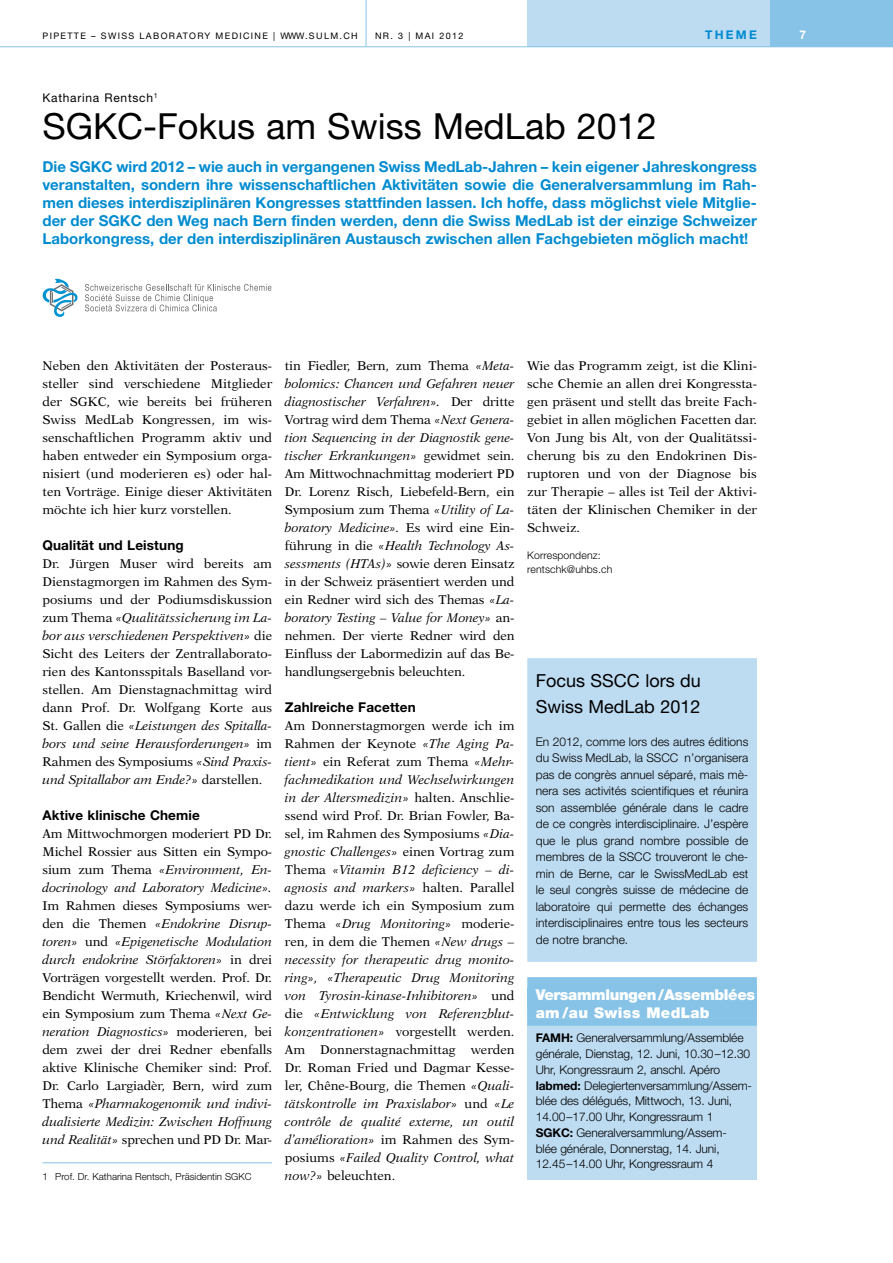
<style>
.page{position:relative;width:893px;height:1263px;background:#fff}
.page>*{position:absolute;margin:0;border:0;box-sizing:border-box;transform-origin:0 0}
.t1{font:36px "Helvetica Neue";color:#000}
.t2{font:18px/25.5px "Helvetica Neue";color:#000;text-align:right}
.t3{font:700 15px/18px "Helvetica Neue";color:#008bd0;text-align:justify}
.t4{font:900 15px "Helvetica Neue";letter-spacing:-.02em;color:#fff}
.t5{font:900 15px "Helvetica Neue";letter-spacing:.02em;color:#fff}
.t6{font:700 13.5px "Helvetica Neue";letter-spacing:.01em;color:#000}
.t7{font:12.75px/18px "New Aster";letter-spacing:-.01em;color:#000;text-align:justify}
.t8{font:italic 12.75px/18px "New Aster";color:#000;text-align:justify}
.t9{font:300 12px/16.5px "Helvetica Neue";letter-spacing:-.01em;color:#000}
.t10{font:12px "Helvetica Neue";color:#000}
.t11{font:700 12px "Helvetica Neue";color:#008bd0}
.t12{font:700 12px "Helvetica Neue";color:#000}
.t13{font:700 12px "Helvetica Neue";color:#fff}
.t14{font:300 10.5px/13.5px "Helvetica Neue";letter-spacing:.01em;color:#000}
.t15{font:300 9.75px "Helvetica Neue";color:#000}
.t16{font:9px "Helvetica Neue";letter-spacing:.15em;color:#000}
.s1{font-style:italic}
.s2{font-style:normal}
.s3{font-weight:700}
</style>
<div class="page">
<div style="left:527px;top:0;width:366px;height:47px;background:#87c3e7"></div>
<div style="left:527px;top:0;width:243px;height:47px;background:#bddbf1"></div>
<hr style="left:0;top:46px;width:893px;height:1px;background:#87c3e7">
<hr style="left:366px;top:0;width:1px;height:47px;background:#87c3e7">
<div style="left:531px;top:662px;width:222px;height:295px;background:#bddbf1"></div>
<div style="left:527px;top:658px;width:230px;height:304px;border:9px solid #bddbf1"></div>
<svg style="left:43px;top:278px;width:34px;height:39px"></svg>
<svg style="left:85px;top:284px;width:186px;height:27px"></svg>
<div style="left:527px;top:1007px;width:230px;height:173px;background:#bddbf1"></div>
<div style="left:527px;top:996px;width:230px;height:22px;background:#87c3e7"></div>
<div style="left:527px;top:1018px;width:230px;height:8px;background:#87c3e7"></div>
<div style="left:527px;top:977px;width:230px;height:23px;background:#87c3e7"></div>
<hr style="left:43px;top:1162px;width:229px;height:1px;background:#87c3e7">
<p class="t11" style="left:705px;top:27px;width:53px">theme</p>
<p class="t16" style="left:43px;top:30px;width:317px">pipette – swiss laboratory medicine | www.sulm.ch</p>
<p class="t16" style="left:375px;top:30px;width:90px">NR. 3 | mai 2012</p>
<p class="t13" style="left:799px;top:27px;width:8px">7</p>
<p class="t10" style="left:43px;top:91px;width:117px">Katharina Rentsch<sup>1</sup></p>
<h1 class="t1" style="left:43px;top:105px;width:616px">SGKC-Fokus am Swiss MedLab 2012</h1>
<p class="t3" style="left:43px;top:157px;width:716px;text-indent:74px">wird 2012 – wie auch in vergangenen Swiss MedLab-Jahren – kein eigener Jahreskongress veranstalten, sondern ihre wissenschaftlichen Aktivitäten sowie die Generalversammlung im Rah&shy;men dieses interdisziplinären Kongresses stattfinden lassen. Ich hoffe, dass möglichst viele Mitglie&shy;der der SGKC</p>
<p class="t3" style="left:43px;top:157px;width:49px">Die SGKC</p>
<p class="t3" style="left:43px;top:211px;width:716px;text-indent:104px">den Weg nach Bern finden werden, denn die Swiss MedLab ist der einzige Schweizer<br>Laborkongress, der den interdisziplinären Austausch zwischen allen Fachgebieten möglich macht!</p>
<p class="t7" style="left:43px;top:357px;width:231px">Neben den Aktivitäten der Posteraus&shy;steller sind verschiedene Mitglieder der SGKC, wie bereits bei früheren Swiss MedLab Kongressen, im wis&shy;senschaftlichen Programm aktiv und haben entweder ein Symposium orga&shy;nisiert (und moderieren es) oder hal&shy;ten Vorträge. Einige dieser Aktivitäten möchte ich hier kurz vorstellen.</p>
<p class="t6" style="left:43px;top:537px;width:143px">Qualität und Leistung</p>
<p class="t7" style="left:43px;top:555px;width:231px">Dr. Jürgen Muser wird bereits am Dienstagmorgen im Rahmen des Sym&shy;posiums und der Podiumsdiskussion zum Thema <span class="s1">«Qualitätssicherung im La&shy;bor aus verschiedenen Perspektiven»</span> die Sicht des Leiters der Zentrallaborato&shy;rien des Kantonsspitals Baselland vor&shy;stellen. Am Dienstagnachmittag wird dann Prof. Dr. Wolfgang Korte aus St. Gallen die <span class="s1">«Leistungen des Spitalla&shy;bors und seine Herausforderungen»</span> im Rahmen des Symposiums <span class="s1">«Sind Praxis&shy;und Spitallabor am Ende?»</span> darstellen.</p>
<p class="t6" style="left:43px;top:807px;width:159px">Aktive klinische Chemie</p>
<p class="t7" style="left:43px;top:825px;width:231px">Am Mittwochmorgen moderiert PD Dr.<br>Michel Rossier aus Sitten ein Sympo&shy;sium zum Thema <span class="s1">«Environment, En&shy;docrinology and Laboratory Medicine».</span></p>
<p class="t7" style="left:43px;top:897px;width:231px">Im Rahmen dieses Symposiums wer&shy;den die Themen <span class="s1">«Endokrine Disrup&shy;toren»</span> und <span class="s1">«Epigenetische Modulation durch endokrine Störfaktoren»</span> in drei Vorträgen vorgestellt werden. Prof. Dr.<br>Bendicht Wermuth, Kriechenwil, wird ein Symposium zum Thema <span class="s1">«Next Ge&shy;neration Diagnostics»</span> moderieren, bei dem zwei der drei Redner ebenfalls aktive Klinische Chemiker sind: Prof.<br>Dr. Carlo Largiadèr, Bern, wird zum Thema <span class="s1">«Pharmakogenomik und indivi&shy;dualisierte Medizin: Zwischen Hoffnung und Realität»</span> sprechen und PD Dr. Mar-</p>
<p class="t7" style="left:285px;top:357px;width:231px">tin Fiedler, Bern, zum Thema <span class="s1">«Meta&shy;bolomics: Chancen und Gefahren neuer diagnostischer Verfahren».</span> Der dritte Vortrag wird dem Thema <span class="s1">«Next Genera&shy;tion Sequencing in der Diagnostik gene&shy;tischer Erkrankungen»</span> gewidmet sein.<br>Am Mittwochnachmittag moderiert PD Dr. Lorenz Risch, Liebefeld-Bern, ein Symposium zum Thema <span class="s1">«Utility of La&shy;boratory Medicine».</span> Es wird eine Ein&shy;führung in die <span class="s1">«Health Technology As&shy;sessments (HTAs)»</span> sowie deren Einsatz in der Schweiz präsentiert werden und ein Redner wird sich des Themas <span class="s1">«La&shy;boratory Testing – Value for Money»</span> an&shy;nehmen. Der vierte Redner wird den Einfluss der Labormedizin auf das Be&shy;handlungsergebnis beleuchten.</p>
<p class="t6" style="left:285px;top:699px;width:132px">Zahlreiche Facetten</p>
<p class="t8" style="left:285px;top:717px;width:231px"><span class="s2">Am Donnerstagmorgen werde ich im Rahmen der Keynote</span> «The Aging Pa&shy;tient» <span class="s2">ein Referat zum Thema</span> «Mehr&shy;fachmedikation und Wechselwirkungen in der Altersmedizin» <span class="s2">halten. Anschlie&shy;ssend wird Prof. Dr. Brian Fowler, Ba&shy;sel, im Rahmen des Symposiums</span> «Dia&shy;gnostic Challenges» <span class="s2">einen Vortrag zum Thema</span> «Vitamin B12 deficiency – di&shy;agnosis and markers» <span class="s2">halten. Parallel dazu werde ich ein Symposium zum Thema</span> «Drug Monitoring» <span class="s2">moderie&shy;ren, in dem die Themen</span> «New drugs – necessity for therapeutic drug monito&shy;ring», «Therapeutic Drug Monitoring von Tyrosin-kinase-Inhibitoren» <span class="s2">und die</span> «Entwicklung von Referenzblut&shy;konzentrationen» <span class="s2">vorgestellt werden.<br>Am Donnerstagnachmittag werden Dr. Roman Fried und Dagmar Kesse&shy;ler, Chêne-Bourg, die Themen</span> «Quali&shy;tätskontrolle im Praxislabor» <span class="s2">und</span> «Le contrôle de qualité externe, un outil d’amélioration» <span class="s2">im Rahmen des Sym&shy;posiums</span> «Failed Quality Control, what</p>
<p class="t15" style="left:43px;top:1171px;width:210px">1 Prof. Dr. Katharina Rentsch, Präsidentin SGKC</p>
<p class="t7" style="left:285px;top:1167px;width:112px"><span class="s1">now?»</span> beleuchten.</p>
<p class="t7" style="left:527px;top:357px;width:231px">Wie das Programm zeigt, ist die Klini&shy;sche Chemie an allen drei Kongressta&shy;gen präsent und stellt das breite Fach&shy;gebiet in allen möglichen Facetten dar.<br>Von Jung bis Alt, von der Qualitätssi&shy;cherung bis zu den Endokrinen Dis&shy;ruptoren und von der Diagnose bis zur Therapie – alles ist Teil der Aktivi&shy;täten der Klinischen Chemiker in der Schweiz.</p>
<p class="t14" style="left:527px;top:548px;width:87px">Korrespondenz: rentschk@uhbs.ch</p>
<h2 class="t2" style="left:536px;top:668px;width:68px">Focus SSCC</h2>
<h2 class="t2" style="left:536px;top:668px;width:167px">lors du<br>Swiss MedLab 2012</h2>
<p class="t9" style="left:536px;top:733px;width:214px">En 2012, comme lors des autres éditions du Swiss MedLab, la SSCC</p>
<p class="t9" style="left:536px;top:749px;width:214px;text-align:justify;text-indent:149px">n’organisera pas de congrès annuel séparé, mais mè&shy;nera ses activités scientifiques et réunira son assemblée générale dans le cadre de ce congrès interdisciplinaire. J’espère que le plus grand nombre possible de membres de la SSCC trouveront le che&shy;min de Berne, car le SwissMedLab est le seul congrès suisse de médecine de laboratoire qui permette des échanges interdisciplinaires entre tous les secteurs de notre branche.</p>
<p class="t4" style="left:536px;top:985px;width:221px">Versammlungen/Assemblées</p>
<p class="t5" style="left:536px;top:1004px;width:175px">am /au Swiss MedLab</p>
<p class="t9" style="left:536px;top:1030px;width:218px;line-height:15.8px"><span class="s3">FAMH:</span> Generalversammlung/Assemblée générale, Dienstag, 12. Juni, 10.30–12.30<br>Uhr, Kongressraum 2, anschl. Apéro <span class="s3">labmed:</span> Delegiertenversammlung/Assem&shy;blée des délégués, Mittwoch, 13. Juni, 14.00–17.00 Uhr, Kongressraum 1</p>
<p class="t12" style="left:536px;top:1125px;width:18px">SGKC</p>
<p class="t9" style="left:536px;top:1124px;width:192px;line-height:15.8px;text-indent:34px"><span class="s3">:</span> Generalversammlung/Assem&shy;blée générale, Donnerstag, 14. Juni,<br>12.45–14.00 Uhr, Kongressraum 4</p>
</div>
